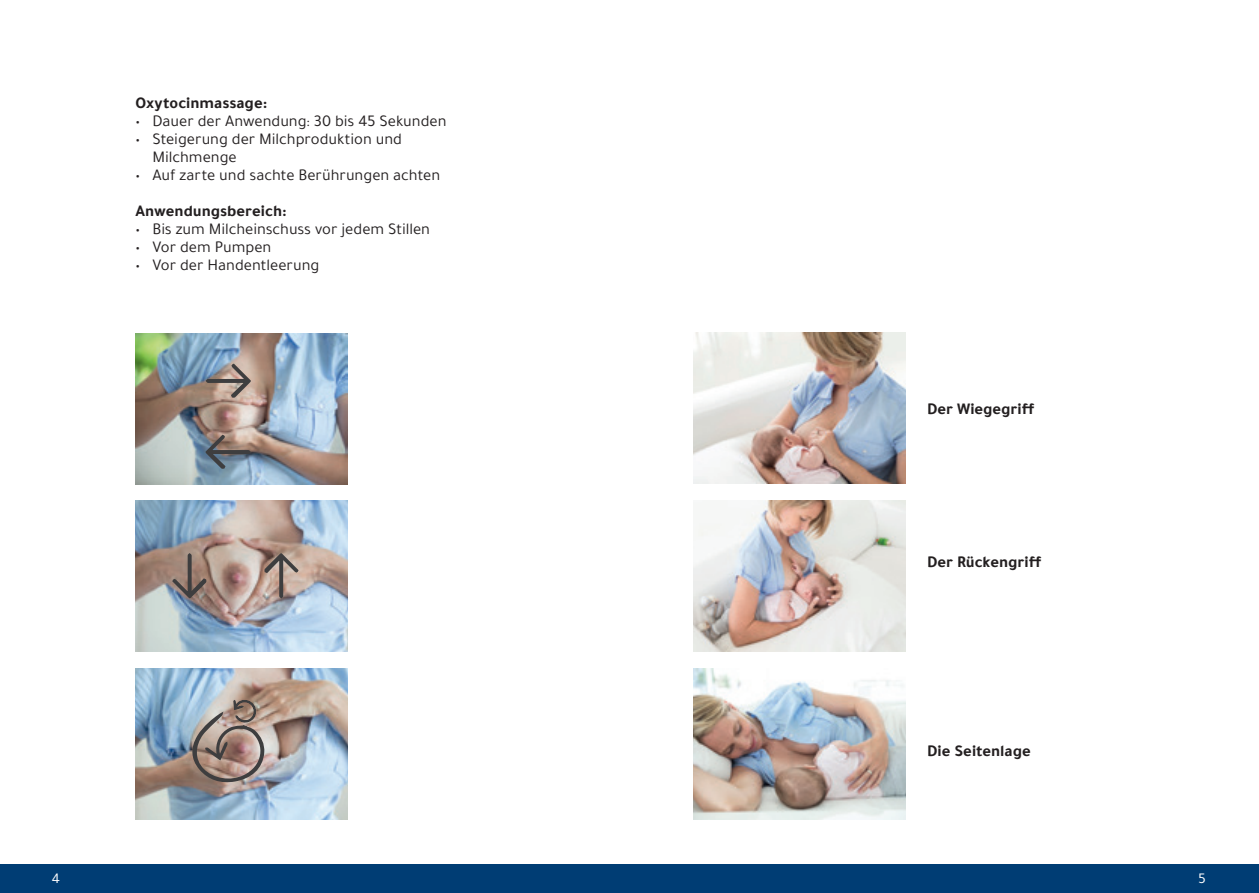
<style>
.page{position:relative;width:1259px;height:893px;background:#fff}
.page>*{position:absolute;margin:0;border:0;box-sizing:border-box;transform-origin:0 0}
.t1{font:16.5px/18px "Tajawal";color:#231f20}
.t2{font:700 16.5px "Tajawal";color:#231f20}
.t3{font:15px "Tajawal";color:#fff}
</style>
<div class="page">
<div style="left:0;top:864px;width:1259px;height:29px;background:#003d74"></div>
<img style="left:135px;top:333px;width:213px;height:151px">
<img style="left:135px;top:501px;width:213px;height:151px">
<svg style="left:171px;top:551px;width:36px;height:52px;background:#897872"></svg>
<svg style="left:263px;top:548px;width:37px;height:52px;background:#a38f86"></svg>
<img style="left:135px;top:668px;width:213px;height:151px">
<img style="left:189px;top:668px;width:78px;height:116px">
<img style="left:693px;top:333px;width:212px;height:151px">
<img style="left:693px;top:668px;width:212px;height:151px">
<img style="left:693px;top:501px;width:212px;height:151px">
<svg style="left:204px;top:433px;width:49px;height:37px;background:#808084"></svg>
<svg style="left:204px;top:362px;width:48px;height:37px;background:#9d938e"></svg>
<p class="t2" style="left:135px;top:90px;width:133px">Oxytocinmassage:</p>
<p class="t1" style="left:135px;top:112px;width:312px">• Dauer der Anwendung: 30 bis 45 Sekunden</p>
<p class="t1" style="left:152px;top:130px;width:251px;text-indent:-17px">• Steigerung der Milchproduktion und<br>Milchmenge</p>
<p class="t1" style="left:135px;top:166px;width:306px">• Auf zarte und sachte Berührungen achten</p>
<p class="t2" style="left:135px;top:198px;width:153px">Anwendungsbereich:</p>
<p class="t1" style="left:135px;top:220px;width:296px">• Bis zum Milcheinschuss vor jedem Stillen</p>
<p class="t1" style="left:135px;top:238px;width:137px">• Vor dem Pumpen</p>
<p class="t1" style="left:135px;top:256px;width:185px">• Vor der Handentleerung</p>
<p class="t2" style="left:927px;top:396px;width:109px">Der Wiegegriff</p>
<p class="t2" style="left:927px;top:549px;width:116px">Der Rückengriff</p>
<p class="t2" style="left:927px;top:738px;width:105px">Die Seitenlage</p>
<p class="t3" style="left:52px;top:868px;width:10px">4</p>
<p class="t3" style="left:1198px;top:868px;width:9px">5</p>
</div>
